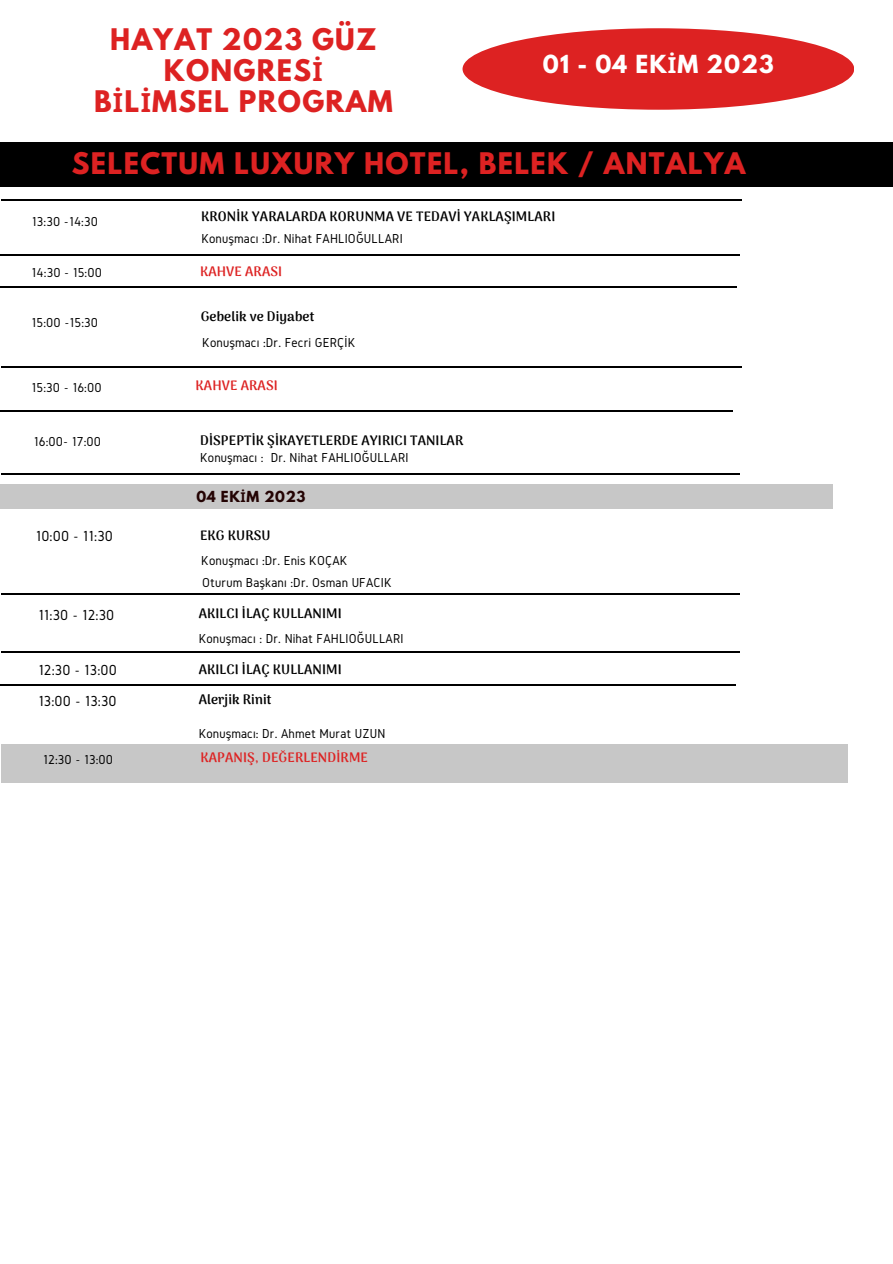
<style>
.page{position:relative;width:893px;height:1264px;background:#fff}
.page>*{position:absolute;margin:0;border:0;box-sizing:border-box;transform-origin:0 0}
.t1{font:700 26.4px/31px "League Spartan";letter-spacing:.05em;color:#d22;text-align:center}
.t2{font:700 22.05px "League Spartan";letter-spacing:.05em;color:#fff}
.t3{font:15.15px "Gidole";letter-spacing:.01em;color:#000}
.t4{font:13.5px "Gidole";letter-spacing:.01em;color:#000}
.t5{font:800 13.5px "Arima Madurai";letter-spacing:.01em;color:#000}
.t6{font:800 13.5px "Arima Madurai";letter-spacing:.01em;color:#d22}
.t7{font:700 13.5px "League Spartan";letter-spacing:.05em;color:#2e0404}
.s1{font-family:"Noto Sans"}
</style>
<div class="page">
<hr style="left:1px;top:199px;width:740px;height:1px;background:#000">
<hr style="left:1px;top:366px;width:740px;height:1px;background:#000">
<hr style="left:1px;top:473px;width:738px;height:2px;background:#000">
<hr style="left:1px;top:651px;width:739px;height:1px;background:#000">
<div style="left:1px;top:744px;width:847px;height:38px;background:#c7c7c7"></div>
<div style="left:0;top:484px;width:833px;height:24px;background:#c7c7c7"></div>
<hr style="left:0;top:254px;width:739px;height:1px;background:#000">
<hr style="left:1px;top:593px;width:739px;height:1px;background:#000">
<hr style="left:0;top:411px;width:732px;height:1px;background:#000">
<hr style="left:0;top:286px;width:736px;height:1px;background:#000">
<div style="left:0;top:142px;width:892px;height:45px;background:#000"></div>
<div style="left:462px;top:28px;width:392px;height:82px;background:#d22;border-radius:50%"></div>
<hr style="left:0;top:684px;width:735px;height:1px;background:#000">
<p class="t1" style="left:110px;top:27px;width:268px">HAYAT 2023 GÜZ<br>KONGRES<span class="s1">İ</span></p>
<p class="t1" style="left:94px;top:89px;width:300px">B<span class="s1">İ</span>L<span class="s1">İ</span>MSEL PROGRAM</p>
<p class="t1" style="left:72px;top:151px;width:675px">SELECTUM LUXURY HOTEL, BELEK / ANTALYA</p>
<p class="t2" style="left:543px;top:53px;width:232px">01 - 04 EK<span class="s1">İ</span>M 2023</p>
<p class="t4" style="left:32px;top:214px;width:68px">13:30 -14:30</p>
<p class="t5" style="left:201px;top:208px;width:356px">KRONİK YARALARDA KORUNMA VE TEDAVİ YAKLAŞIMLARI</p>
<p class="t4" style="left:201px;top:231px;width:203px">Konuşmacı :Dr. Nihat FAHLIOĞULLARI</p>
<p class="t4" style="left:32px;top:265px;width:72px">14:30 - 15:00</p>
<p class="t6" style="left:200px;top:263px;width:84px">KAHVE ARASI</p>
<p class="t4" style="left:32px;top:315px;width:68px">15:00 -15:30</p>
<p class="t5" style="left:201px;top:309px;width:115px">Gebelik ve Diyabet</p>
<p class="t4" style="left:202px;top:335px;width:155px">Konuşmacı :Dr. Fecri GERÇİK</p>
<p class="t4" style="left:32px;top:380px;width:72px">15:30 - 16:00</p>
<p class="t6" style="left:195px;top:377px;width:84px">KAHVE ARASI</p>
<p class="t4" style="left:34px;top:434px;width:69px">16:00- 17:00</p>
<p class="t5" style="left:200px;top:432px;width:265px">DİSPEPTİK ŞİKAYETLERDE AYIRICI TANILAR</p>
<p class="t4" style="left:200px;top:450px;width:210px">Konuşmacı : Dr. Nihat FAHLIOĞULLARI</p>
<p class="t3" style="left:36px;top:528px;width:79px">10:00 - 11:30</p>
<p class="t3" style="left:38px;top:606px;width:77px">11:30 - 12:30</p>
<p class="t7" style="left:196px;top:490px;width:111px">04 EK<span class="s1">İ</span>M 2023</p>
<p class="t5" style="left:200px;top:527px;width:72px">EKG KURSU</p>
<p class="t4" style="left:201px;top:553px;width:148px">Konuşmacı :Dr. Enis KOÇAK</p>
<p class="t4" style="left:202px;top:575px;width:191px">Oturum Başkanı :Dr. Osman UFACIK</p>
<p class="t5" style="left:199px;top:606px;width:145px">AKILCI İLAÇ KULLANIMI</p>
<p class="t4" style="left:199px;top:631px;width:206px">Konuşmacı : Dr. Nihat FAHLIOĞULLARI</p>
<p class="t3" style="left:38px;top:662px;width:80px">12:30 - 13:00</p>
<p class="t5" style="left:199px;top:661px;width:145px">AKILCI İLAÇ KULLANIMI</p>
<p class="t5" style="left:199px;top:691px;width:74px">Alerjik Rinit</p>
<p class="t4" style="left:199px;top:725px;width:188px">Konuşmacı: Dr. Ahmet Murat UZUN</p>
<p class="t3" style="left:38px;top:692px;width:80px">13:00 - 13:30</p>
<p class="t4" style="left:43px;top:751px;width:71px">12:30 - 13:00</p>
<p class="t6" style="left:200px;top:750px;width:169px">KAPANIŞ, DEĞERLENDİRME</p>
</div>
